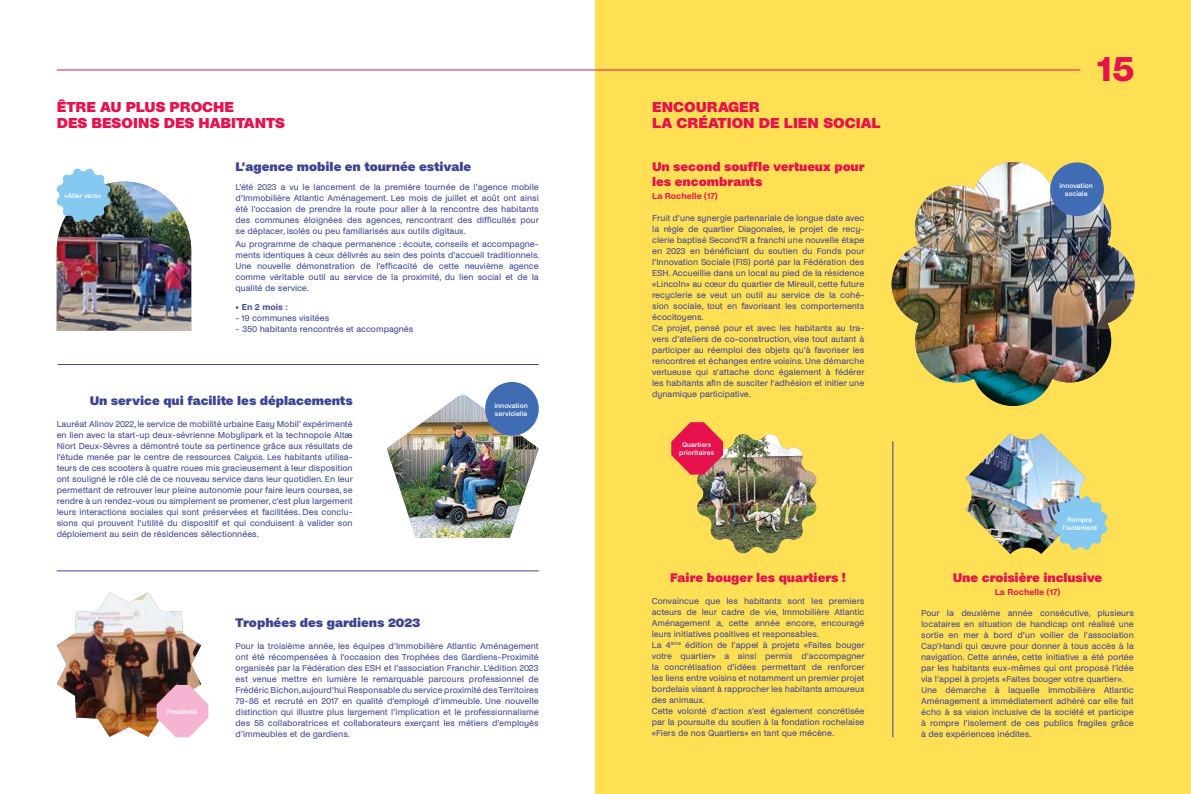
<style>
.page{position:relative;width:1191px;height:794px;background:#fff}
.page>*{position:absolute;margin:0;border:0;box-sizing:border-box;transform-origin:0 0}
.t1{font:700 36px "Noi Grotesk";color:#e6114d}
.SOUS_TITRE{font:900 15px/16px "Noi Grotesk";color:#e6114d}
.SOUS_TITRE-2{font:900 13px "Noi Grotesk";color:#3b4395}
.SOUS_TITRE-3{font:900 13px/15px "Noi Grotesk";color:#e6114d}
.t2{font:9px/11px "Noi Grotesk";color:#3b4395;text-align:justify}
.t3{font:600 9px "Noi Grotesk";color:#e6114d}
.t4{font:600 9px "Noi Grotesk";color:#3b4395}
.t5{font:500 7px/8px "Noi Grotesk";color:#fff;text-align:center}
</style>
<div class="page">
<div style="left:595px;top:0;width:596px;height:794px;background:#ffe054"></div>
<hr style="left:595px;top:69px;width:485px;height:1px;background:#e6114d">
<hr style="left:57px;top:69px;width:538px;height:1px;background:#e6114d">
<img style="left:387px;top:393px;width:152px;height:145px">
<hr style="left:58px;top:364px;width:481px;height:1px;background:#3b4395">
<hr style="left:57px;top:570px;width:482px;height:1px;background:#3b4395">
<img style="left:56px;top:168px;width:135px;height:162px">
<div style="left:485px;top:382px;width:54px;height:53px;background:#3f6cb3;border-radius:50%"></div>
<img style="left:57px;top:592px;width:151px;height:145px">
<hr style="left:892px;top:441px;width:1px;height:296px;background:#3b4395">
<img style="left:671px;top:422px;width:146px;height:132px">
<img style="left:965px;top:433px;width:121px;height:121px">
<svg style="left:1052px;top:495px;width:56px;height:56px"></svg>
<img style="left:891px;top:162px;width:243px;height:244px">
<div style="left:1050px;top:162px;width:53px;height:54px;background:#3f6cb3;border-radius:50%"></div>
<p class="SOUS_TITRE" style="left:57px;top:99px;width:179px">ÊTRE AU PLUS PROCHE</p>
<p class="SOUS_TITRE" style="left:57px;top:115px;width:230px">DES BESOINS DES HABITANTS</p>
<p class="t5" style="left:64px;top:192px;width:38px">«Aller vers»</p>
<p class="SOUS_TITRE-2" style="left:236px;top:159px;width:237px">L’agence mobile en tournée estivale</p>
<p class="t2" style="left:236px;top:182px;width:305px">L’été 2023 a vu le lancement de la première tournée de l’agence mobile d’Immobilière Atlantic Aménagement. Les mois de juillet et août ont ainsi été l’occasion de prendre la route pour aller à la rencontre des habitants des communes éloignées des agences, rencontrant des difficultés pour se déplacer, isolés ou peu familiarisés aux outils digitaux.</p>
<p class="t2" style="left:236px;top:239px;width:306px">Au programme de chaque permanence : écoute, conseils et accompagne&shy;ments identiques à ceux délivrés au sein des points d’accueil traditionnels.<br>Une nouvelle démonstration de l’efficacité de cette neuvième agence comme véritable outil au service de la proximité, du lien social et de la qualité de service.</p>
<p class="t4" style="left:236px;top:302px;width:54px">• En 2 mois :</p>
<p class="t2" style="left:236px;top:312px;width:95px">- 19 communes visitées</p>
<p class="t2" style="left:236px;top:323px;width:179px">- 350 habitants rencontrés et accompagnés</p>
<p class="SOUS_TITRE-2" style="left:90px;top:393px;width:264px">Un service qui facilite les déplacements</p>
<p class="t2" style="left:57px;top:419px;width:298px">Lauréat Alinov 2022, le service de mobilité urbaine Easy Mobil’ expérimenté en lien avec la start-up deux-sévrienne Mobylipark et la technopole Altæ Niort Deux-Sèvres a démontré toute sa pertinence grâce aux résultats de l’étude menée par le centre de ressources Calyxis. Les habitants utilisa&shy;teurs de ces scooters à quatre roues mis gracieusement à leur disposition ont souligné le rôle clé de ce nouveau service dans leur quotidien. En leur permettant de retrouver leur pleine autonomie pour faire leurs courses, se rendre à un rendez-vous ou simplement se promener, c’est plus largement leurs interactions sociales qui sont préservées et facilitées. Des conclu&shy;sions qui prouvent l’utilité du dispositif et qui conduisent à valider son déploiement au sein de résidences sélectionnées.</p>
<p class="t5" style="left:494px;top:401px;width:35px">innovation</p>
<p class="t5" style="left:495px;top:409px;width:34px">servicielle</p>
<p class="t5" style="left:167px;top:708px;width:31px">Proximité</p>
<p class="SOUS_TITRE-2" style="left:236px;top:615px;width:186px">Trophées des gardiens 2023</p>
<p class="t2" style="left:236px;top:641px;width:305px">Pour la troisième année, les équipes d’Immobilière Atlantic Aménagement ont été récompensées à l’occasion des Trophées des Gardiens-Proximité organisés par la Fédération des ESH et l’association Franchir. L’édition 2023 est venue mettre en lumière le remarquable parcours professionnel de Frédéric Bichon, aujourd’hui Responsable du service proximité des Territoires 79-86 et recruté en 2017 en qualité d’employé d’immeuble. Une nouvelle distinction qui illustre plus largement l’implication et le professionnalisme des 58 collaboratrices et collaborateurs exerçant les métiers d’employés d’immeubles et de gardiens.</p>
<p class="SOUS_TITRE" style="left:652px;top:99px;width:230px">ENCOURAGER<br>LA CRÉATION DE LIEN SOCIAL</p>
<p class="SOUS_TITRE-3" style="left:652px;top:159px;width:214px">Un second souffle vertueux pour les encombrants</p>
<p class="t3" style="left:652px;top:191px;width:67px">La Rochelle (17)</p>
<p class="t2" style="left:652px;top:213px;width:214px">Fruit d’une synergie partenariale de longue date avec la régie de quartier Diagonales, le projet de recy&shy;clerie baptisé Second’R a franchi une nouvelle étape en 2023 en bénéficiant du soutien du Fonds pour l’Innovation Sociale (FIS) porté par la Fédération des ESH. Accueillie dans un local au pied de la résidence «Lincoln» au cœur du quartier de Mireuil, cette future recyclerie se veut un outil au service de la cohé&shy;sion sociale, tout en favorisant les comportements écocitoyens.</p>
<p class="t2" style="left:652px;top:323px;width:214px">Ce projet, pensé pour et avec les habitants au tra&shy;vers d’ateliers de co-construction, vise tout autant à participer au réemploi des objets qu’à favoriser les rencontres et échanges entre voisins. Une démarche vertueuse qui s’attache donc également à fédérer les habitants afin de susciter l’adhésion et initier une dynamique participative.</p>
<p class="t5" style="left:679px;top:441px;width:37px">Quartiers prioritaires</p>
<p class="SOUS_TITRE-3" style="left:670px;top:571px;width:177px">Faire bouger les quartiers !</p>
<p class="t2" style="left:652px;top:596px;width:214px">Convaincue que les habitants sont les premiers acteurs de leur cadre de vie, Immobilière Atlantic Aménagement a, cette année encore, encouragé leurs initiatives positives et responsables.</p>
<p class="t2" style="left:652px;top:640px;width:214px">La 4<sup>ème</sup> édition de l’appel à projets «Faites bouger votre quartier» a ainsi permis d’accompagner la concrétisation d’idées permettant de renforcer les liens entre voisins et notamment un premier projet bordelais visant à rapprocher les habitants amoureux des animaux.</p>
<p class="t2" style="left:652px;top:706px;width:214px">Cette volonté d’action s’est également concrétisée par la poursuite du soutien à la fondation rochelaise «Fiers de nos Quartiers» en tant que mécène.</p>
<p class="t1" style="left:1097px;top:49px;width:38px">15</p>
<p class="t5" style="left:1059px;top:182px;width:35px">innovation sociale</p>
<p class="t5" style="left:1062px;top:516px;width:36px">Rompre l’isolement</p>
<p class="SOUS_TITRE-3" style="left:952px;top:570px;width:151px">Une croisière inclusive</p>
<p class="t3" style="left:994px;top:587px;width:67px">La Rochelle (17)</p>
<p class="t2" style="left:921px;top:607px;width:214px">Pour la deuxième année consécutive, plusieurs locataires en situation de handicap ont réalisé une sortie en mer à bord d’un voilier de l’association Cap’Handi qui œuvre pour donner à tous accès à la navigation. Cette année, cette initiative a été portée par les habitants eux-mêmes qui ont proposé l’idée via l’appel à projets «Faites bouger votre quartier».</p>
<p class="t2" style="left:921px;top:684px;width:214px">Une démarche à laquelle Immobilière Atlantic Aménagement a immédiatement adhéré car elle fait écho à sa vision inclusive de la société et participe à rompre l’isolement de ces publics fragiles grâce à des expériences inédites.</p>
</div>
